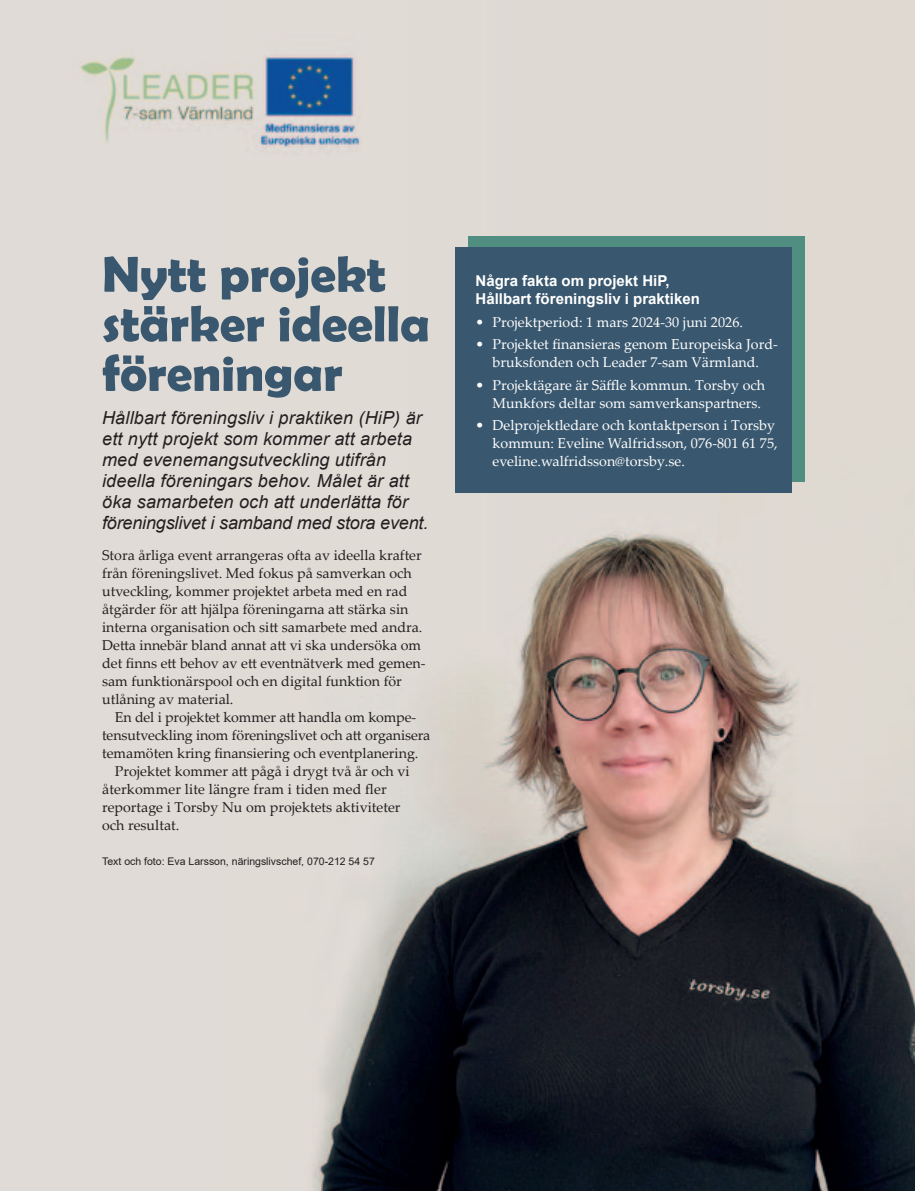
<style>
.page{position:relative;width:915px;height:1191px;background:#fff}
.page>*{position:absolute;margin:0;border:0;box-sizing:border-box;transform-origin:0 0}
.t1{font:700 51px/49.5px "Berlin Sans FB Demi";color:#39576e}
.t2{font:italic 18px/21px "Arial";letter-spacing:.01em;color:#231f20}
.t3{font:700 15px/18px "Arial";color:#fff}
.t4{font:14.25px/18px "Palatino Linotype";color:#231f20}
.t5{font:14.25px/18px "Palatino Linotype";color:#fff;text-align:center}
.t6{font:10.5px "Arial";color:#231f20}
</style>
<div class="page">
<img style="left:0;top:0;width:914px;height:1191px">
<div style="left:468px;top:236px;width:336px;height:246px;background:#4f8e80"></div>
<div style="left:455px;top:247px;width:336px;height:246px;background:#39576e"></div>
<h1 class="t1" style="left:102px;top:249px;width:329px">Nytt projekt stärker ideella föreningar</h1>
<p class="t2" style="left:102px;top:407px;width:327px">Hållbart föreningsliv i praktiken (HiP) är ett nytt projekt som kommer att arbeta med evenemangsutveckling utifrån ideella föreningars behov. Målet är att öka samarbeten och att underlätta för föreningslivet i samband med stora event.</p>
<p class="t4" style="left:102px;top:545px;width:325px">Stora årliga event arrangeras ofta av ideella krafter från föreningslivet. Med fokus på samverkan och utveckling, kommer projektet arbeta med en rad åtgärder för att hjälpa föreningarna att stärka sin interna organisation och sitt samarbete med andra.<br>Detta innebär bland annat att vi ska undersöka om det finns ett behov av ett eventnätverk med gemen&shy;sam funktionärspool och en digital funktion för utlåning av material.</p>
<p class="t4" style="left:115px;top:707px;width:303px">En del i projektet kommer att handla om kompe-</p>
<p class="t4" style="left:102px;top:725px;width:329px">tensutveckling inom föreningslivet och att organisera</p>
<p class="t4" style="left:102px;top:743px;width:318px">temamöten kring finansiering och eventplanering.</p>
<p class="t4" style="left:115px;top:761px;width:296px">Projektet kommer att pågå i drygt två år och vi</p>
<p class="t4" style="left:102px;top:779px;width:286px">återkommer lite längre fram i tiden med fler</p>
<p class="t4" style="left:102px;top:797px;width:300px">reportage i Torsby Nu om projektets aktiviteter</p>
<p class="t4" style="left:102px;top:815px;width:79px">och resultat.</p>
<p class="t6" style="left:102px;top:854px;width:274px">Text och foto: Eva Larsson, näringslivschef, 070-212 54 57</p>
<p class="t3" style="left:475px;top:272px;width:226px">Några fakta om projekt HiP,<br>Hållbart föreningsliv i praktiken</p>
<p class="t5" style="left:475px;top:312px;width:269px">• Projektperiod: 1 mars 2024-30 juni 2026.</p>
<p class="t5" style="left:475px;top:335px;width:303px">• Projektet finansieras genom Europeiska Jord&shy;bruksfonden och Leader 7-sam Värmland.</p>
<p class="t5" style="left:475px;top:375px;width:291px;text-align:right">• Projektägare är Säffle kommun. Torsby och<br>Munkfors deltar som samverkanspartners.</p>
<p class="t5" style="left:492px;top:416px;width:286px;text-align:left;text-indent:-17px">• Delprojektledare och kontaktperson i Torsby kommun: Eveline Walfridsson, 076-801 61 75, eveline.walfridsson@torsby.se.</p>
</div>
